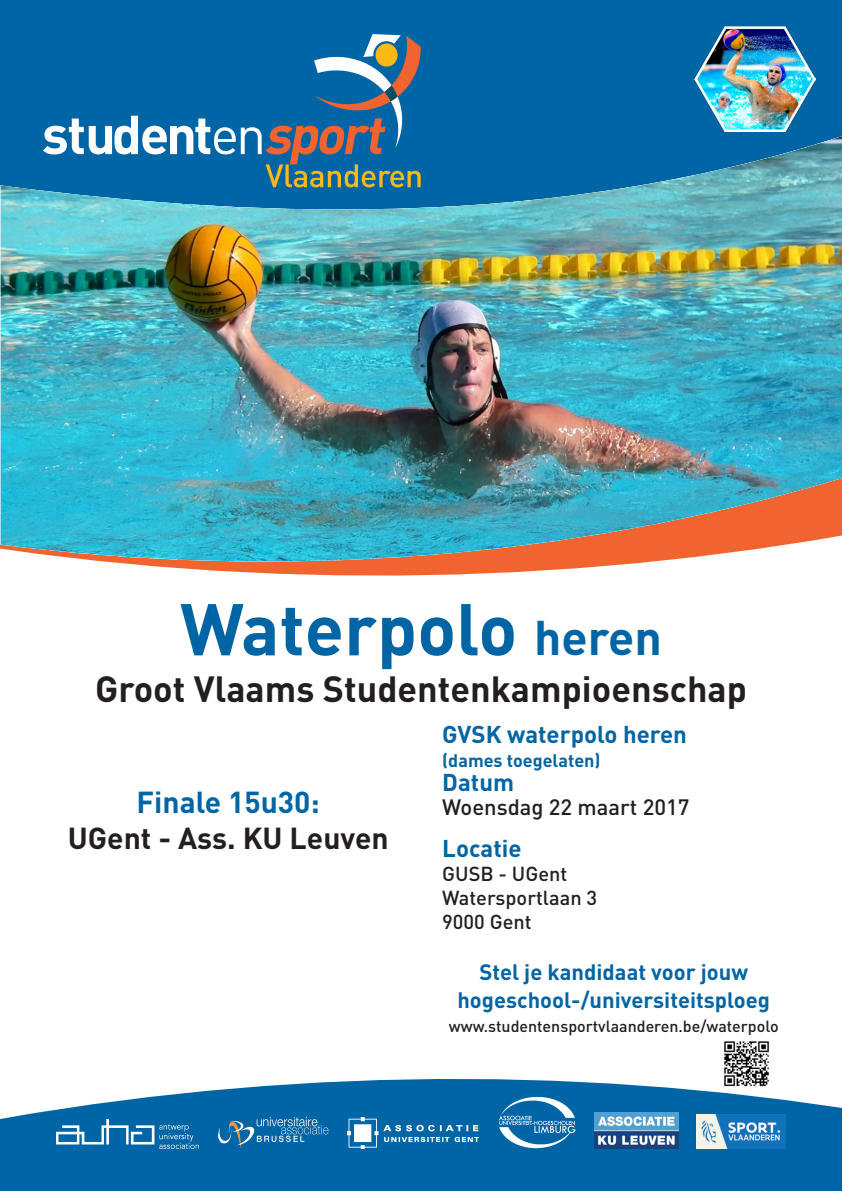
<style>
.page{position:relative;width:842px;height:1191px;background:#fff}
.page>*{position:absolute;margin:0;border:0;box-sizing:border-box;transform-origin:0 0}
.t1{font:700 72px "DIN";color:#0065a4}
.t2{font:700 36px "DIN";color:#231f20}
.t3{font:700 30px "DIN";color:#231f20}
.t4{font:700 30px "DIN";color:#0065a4}
.t5{font:700 24px "DIN";color:#0065a4}
.t6{font:700 22px/28.8px "DIN";color:#0065a4;text-align:center}
.t7{font:500 22px "DIN";color:#231f20}
.t8{font:500 20px "DIN";color:#231f20}
.t9{font:700 18px "DIN";color:#0065a4}
.t10{font:500 16px "DIN";color:#231f20}
.s1{font-size:48px}
</style>
<div class="page">
<div style="left:0;top:0;width:842px;height:372px;background:#0065a4"></div>
<svg style="left:44px;top:34px;width:377px;height:102px"></svg>
<svg style="left:0;top:1079px;width:842px;height:112px;background:#2078af"></svg>
<img style="left:594px;top:1112px;width:84px;height:36px">
<img style="left:347px;top:1117px;width:132px;height:31px">
<img style="left:57px;top:1119px;width:142px;height:29px">
<img style="left:697px;top:1114px;width:88px;height:34px">
<svg style="left:217px;top:1116px;width:111px;height:32px;background:#2679ad"></svg>
<img style="left:497px;top:1096px;width:78px;height:52px">
<svg style="left:110px;top:562px;width:538px;height:14px;fill:#f2642f"></svg>
<img style="left:1px;top:136px;width:841px;height:426px">
<img style="left:694px;top:27px;width:121px;height:104px">
<img style="left:719px;top:1041px;width:55px;height:50px">
<p class="t1" style="left:180px;top:582px;width:483px">Waterpolo <span class="s1">heren</span></p>
<p class="t2" style="left:95px;top:665px;width:653px">Groot Vlaams Studentenkampioenschap</p>
<p class="t5" style="left:442px;top:718px;width:246px">GVSK waterpolo heren</p>
<p class="t9" style="left:442px;top:749px;width:160px">(dames toegelaten)</p>
<p class="t5" style="left:442px;top:766px;width:73px">Datum</p>
<p class="t7" style="left:442px;top:793px;width:249px">Woensdag 22 maart 2017</p>
<p class="t5" style="left:442px;top:832px;width:81px">Locatie</p>
<p class="t8" style="left:442px;top:861px;width:127px">GUSB - UGent</p>
<p class="t8" style="left:442px;top:885px;width:156px">Watersportlaan 3</p>
<p class="t8" style="left:442px;top:909px;width:91px">9000 Gent</p>
<p class="t6" style="left:457px;top:956px;width:314px">Stel je kandidaat voor jouw hogeschool-/universiteitsploeg</p>
<p class="t10" style="left:449px;top:1016px;width:331px">www.studentensportvlaanderen.be/waterpolo</p>
<p class="t4" style="left:137px;top:782px;width:185px">Finale 15u30:</p>
<p class="t3" style="left:68px;top:818px;width:322px">UGent - Ass. KU Leuven</p>
</div>
